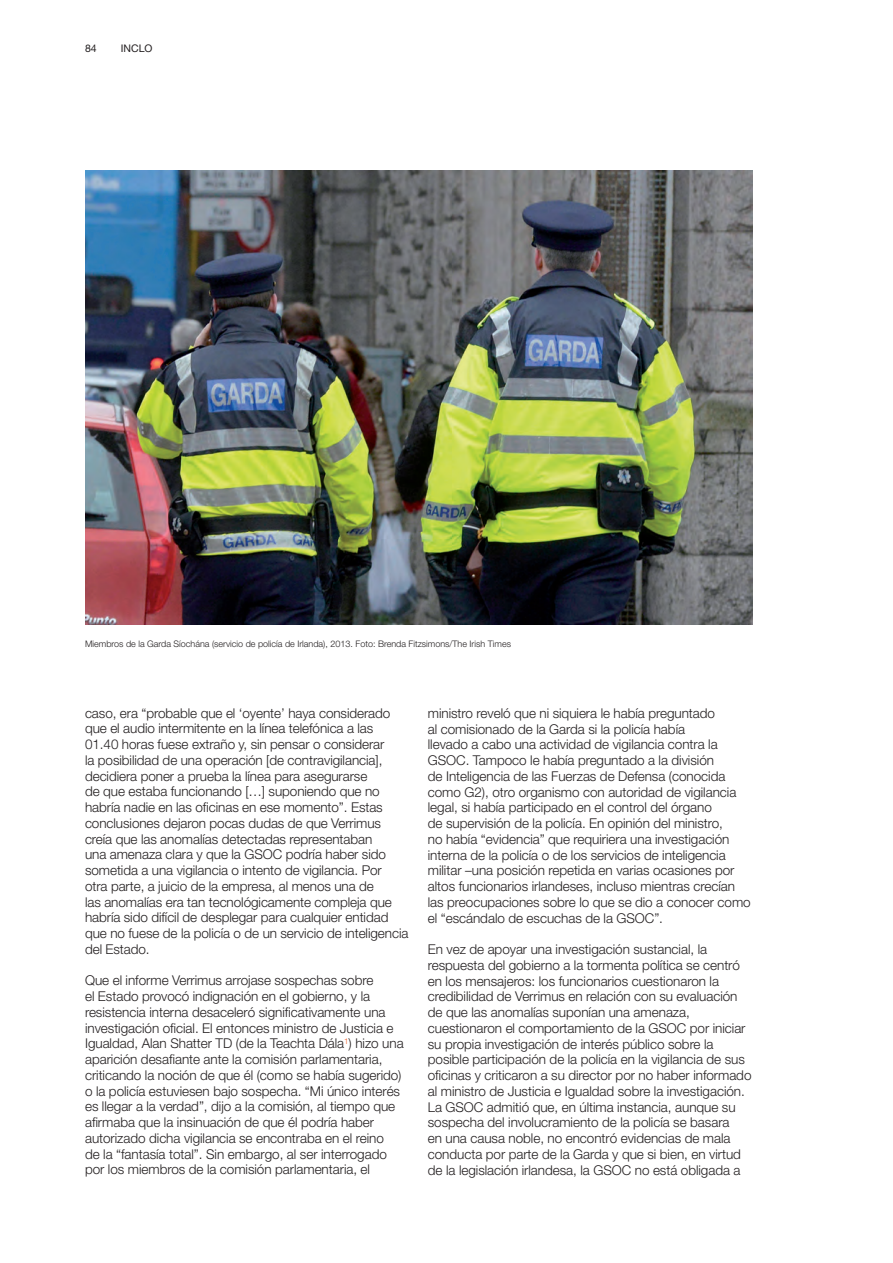
<style>
.page{position:relative;width:893px;height:1263px;background:#fff}
.page>*{position:absolute;margin:0;border:0;box-sizing:border-box;transform-origin:0 0}
.TEXTO_CORRIDO_OK{font:300 13.5px/15.8px "Helvetica Neue";letter-spacing:-.005em;color:#231f20}
.t1{font:10.5px "Helvetica Neue";color:#231f20}
.NEW_epigrafde{font:300 9px "Helvetica Neue";color:#231f20}
</style>
<div class="page">
<img style="left:85px;top:171px;width:668px;height:453px">
<p class="t1" style="left:85px;top:42px;width:13px">84</p>
<p class="t1" style="left:121px;top:42px;width:33px">INCLO</p>
<p class="NEW_epigrafde" style="left:85px;top:638px;width:428px">Miembros de la Garda Síochána (servicio de policía de Irlanda), 2013. Foto: Brenda Fitzsimons/The Irish Times</p>
<p class="TEXTO_CORRIDO_OK" style="left:85px;top:705px;width:325px">caso, era “probable que el ‘oyente’ haya considerado que el audio intermitente en la línea telefónica a las 01.40 horas fuese extraño y, sin pensar o considerar<br>la posibilidad de una operación [de contravigilancia], decidiera poner a prueba la línea para asegurarse<br>de que estaba funcionando […] suponiendo que no habría nadie en las oficinas en ese momento”. Estas conclusiones dejaron pocas dudas de que Verrimus creía que las anomalías detectadas representaban<br>una amenaza clara y que la GSOC podría haber sido sometida a una vigilancia o intento de vigilancia. Por<br>otra parte, a juicio de la empresa, al menos una de<br>las anomalías era tan tecnológicamente compleja que habría sido difícil de desplegar para cualquier entidad que no fuese de la policía o de un servicio de inteligencia del Estado.</p>
<p class="TEXTO_CORRIDO_OK" style="left:85px;top:972px;width:320px">Que el informe Verrimus arrojase sospechas sobre<br>el Estado provocó indignación en el gobierno, y la resistencia interna desaceleró significativamente una investigación oficial. El entonces ministro de Justicia e Igualdad, Alan Shatter TD (de la Teachta Dála<sup>1</sup>) hizo una aparición desafiante ante la comisión parlamentaria, criticando la noción de que él (como se había sugerido) o la policía estuviesen bajo sospecha. “Mi único interés es llegar a la verdad”, dijo a la comisión, al tiempo que afirmaba que la insinuación de que él podría haber autorizado dicha vigilancia se encontraba en el reino<br>de la “fantasía total”. Sin embargo, al ser interrogado por los miembros de la comisión parlamentaria, el</p>
<p class="TEXTO_CORRIDO_OK" style="left:428px;top:705px;width:324px">ministro reveló que ni siquiera le había preguntado<br>al comisionado de la Garda si la policía había<br>llevado a cabo una actividad de vigilancia contra la GSOC. Tampoco le había preguntado a la división<br>de Inteligencia de las Fuerzas de Defensa (conocida como G2), otro organismo con autoridad de vigilancia legal, si había participado en el control del órgano<br>de supervisión de la policía. En opinión del ministro,<br>no había “evidencia” que requiriera una investigación interna de la policía o de los servicios de inteligencia militar –una posición repetida en varias ocasiones por altos funcionarios irlandeses, incluso mientras crecían las preocupaciones sobre lo que se dio a conocer como el “escándalo de escuchas de la GSOC”.</p>
<p class="TEXTO_CORRIDO_OK" style="left:428px;top:941px;width:325px">En vez de apoyar una investigación sustancial, la respuesta del gobierno a la tormenta política se centró en los mensajeros: los funcionarios cuestionaron la credibilidad de Verrimus en relación con su evaluación de que las anomalías suponían una amenaza, cuestionaron el comportamiento de la GSOC por iniciar su propia investigación de interés público sobre la posible participación de la policía en la vigilancia de sus oficinas y criticaron a su director por no haber informado al ministro de Justicia e Igualdad sobre la investigación.<br>La GSOC admitió que, en última instancia, aunque su sospecha del involucramiento de la policía se basara<br>en una causa noble, no encontró evidencias de mala conducta por parte de la Garda y que si bien, en virtud de la legislación irlandesa, la GSOC no está obligada a</p>
</div>
